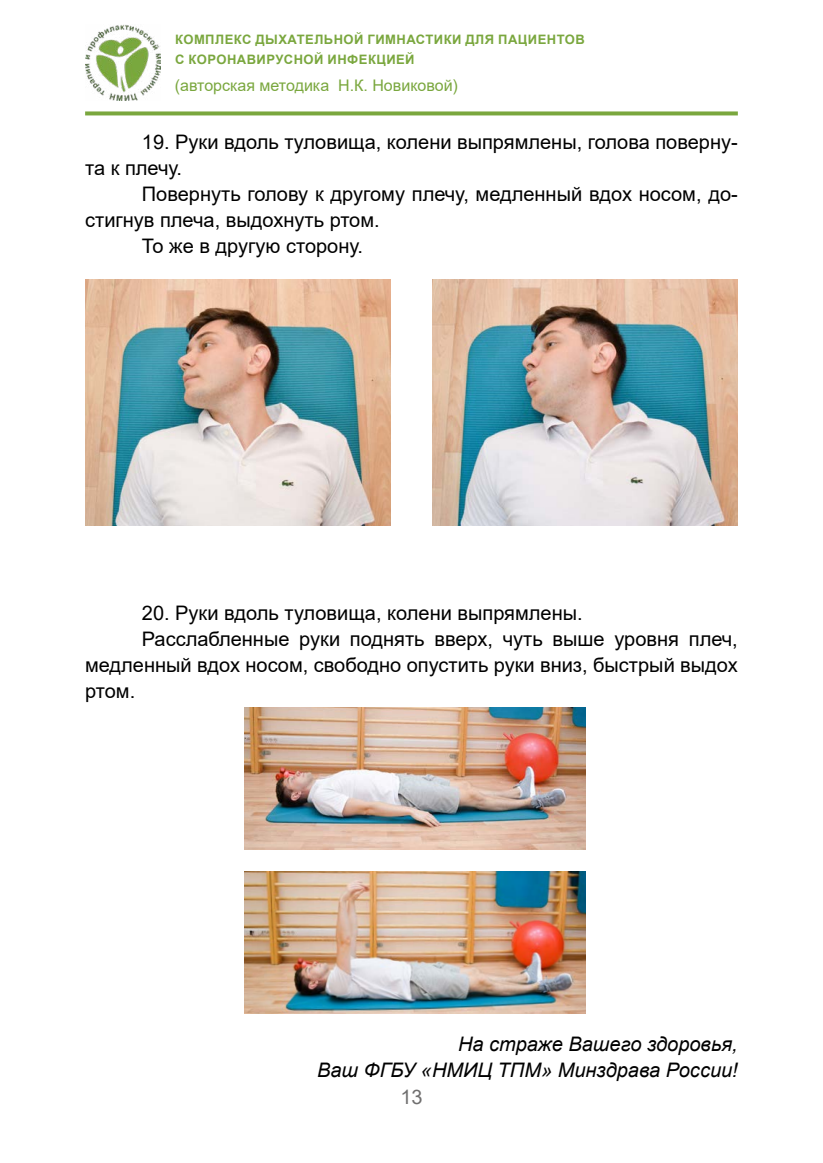
<style>
.page{position:relative;width:823px;height:1163px;background:#fff}
.page>*{position:absolute;margin:0;border:0;box-sizing:border-box;transform-origin:0 0}
.t1{font:20px/26px "Arial";color:#000}
.t2{font:italic 20px/26px "Arial";color:#000;text-align:right}
.t3{font:20px "Arial";color:#706f6f}
.t4{font:16px "Arial";color:#7aa73e}
.t5{font:700 13px/20px "Arial";letter-spacing:.035em;color:#7aa73e}
</style>
<div class="page">
<img style="left:85px;top:24px;width:75px;height:77px">
<svg style="left:85px;top:111px;width:652px;height:4px;background:#89b154"></svg>
<img style="left:85px;top:279px;width:305px;height:246px">
<img style="left:432px;top:279px;width:305px;height:246px">
<img style="left:244px;top:707px;width:340px;height:142px">
<img style="left:244px;top:871px;width:340px;height:142px">
<p class="t5" style="left:175px;top:30px;width:411px">КОМПЛЕКС ДЫХАТЕЛЬНОЙ ГИМНАСТИКИ ДЛЯ ПАЦИЕНТОВ<br>С КОРОНАВИРУСНОЙ ИНФЕКЦИЕЙ</p>
<p class="t4" style="left:175px;top:74px;width:284px">(авторская методика Н.К. Новиковой)</p>
<p class="t1" style="left:85px;top:129px;width:653px;text-indent:57px">19. Руки вдоль туловища, колени выпрямлены, голова поверну&shy;та к плечу.</p>
<p class="t1" style="left:142px;top:181px;width:597px">Повернуть голову к другому плечу, медленный вдох носом, до-</p>
<p class="t1" style="left:85px;top:207px;width:296px">стигнув плеча, выдохнуть ртом.</p>
<p class="t1" style="left:142px;top:233px;width:222px">То же в другую сторону.</p>
<p class="t1" style="left:142px;top:600px;width:442px">20. Руки вдоль туловища, колени выпрямлены.</p>
<p class="t1" style="left:142px;top:626px;width:597px">Расслабленные руки поднять вверх, чуть выше уровня плеч,</p>
<p class="t1" style="left:85px;top:652px;width:653px">медленный вдох носом, свободно опустить руки вниз, быстрый выдох</p>
<p class="t1" style="left:85px;top:678px;width:52px">ртом.</p>
<p class="t2" style="left:317px;top:1031px;width:422px">На страже Вашего здоровья,<br>Ваш ФГБУ «НМИЦ ТПМ» Минздрава России!</p>
<p class="t3" style="left:400px;top:1082px;width:24px">13</p>
</div>
